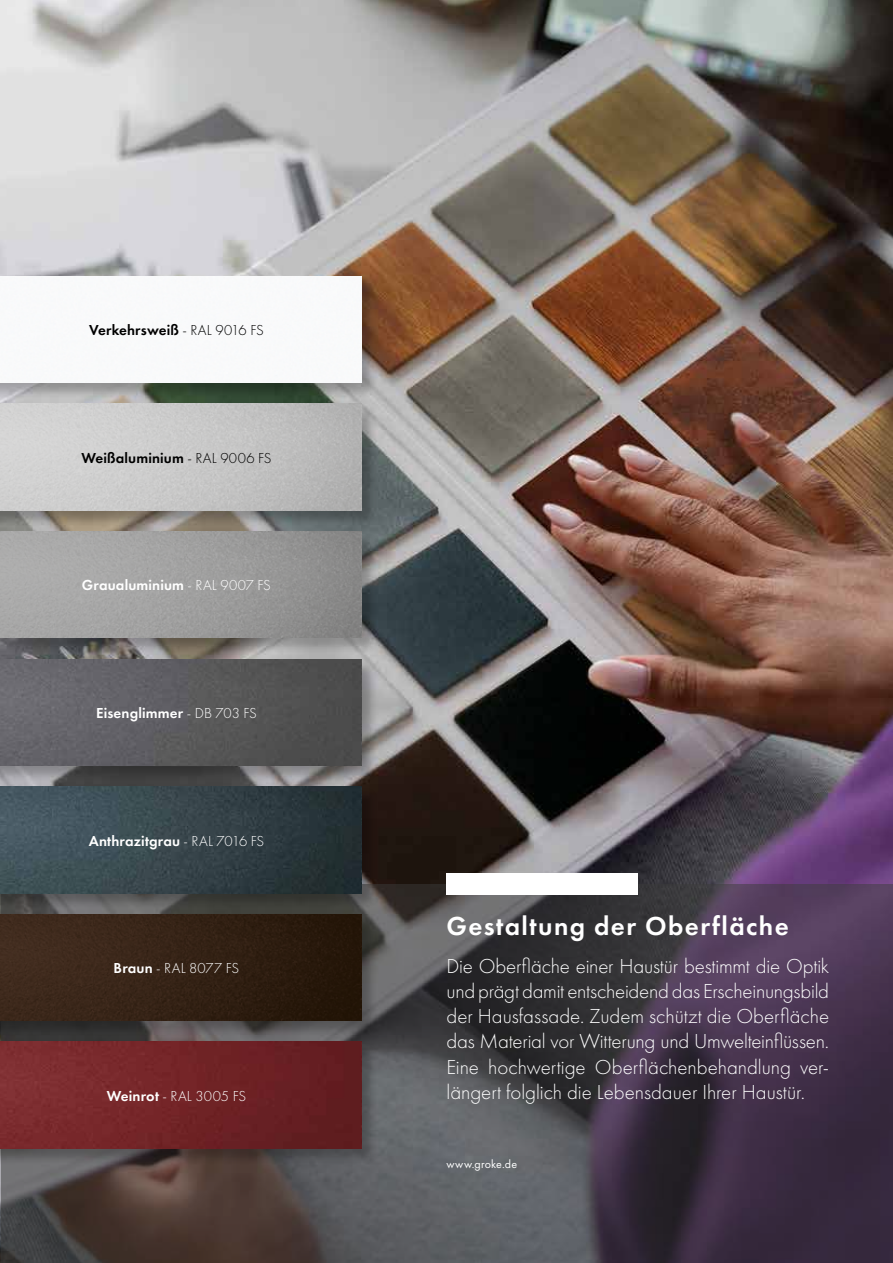
<style>
.page{position:relative;width:893px;height:1263px;background:#fff}
.page>*{position:absolute;margin:0;border:0;box-sizing:border-box;transform-origin:0 0}
.t1{font:600 27px "Futura PT";letter-spacing:.05em;color:#fff}
.t2{font:300 21px/25.2px "Futura PT";color:#fff;text-align:justify}
.t3{font:600 15px "Futura PT";letter-spacing:.01em;color:#fff}
.t4{font:600 15px "Futura PT";letter-spacing:.01em;color:#000}
.t5{font:300 15px "Futura PT";letter-spacing:.01em;color:#fff}
.t6{font:12px "Futura PT";letter-spacing:.015em;color:#fff}
.s1{font-weight:300}
.s2{font-weight:600}
</style>
<div class="page">
<img style="left:0;top:0;width:893px;height:1263px">
<svg style="left:2px;top:884px;width:891px;height:379px"></svg>
<div style="left:0;top:277px;width:378px;height:122px;background:#000;opacity:.25"></div>
<img style="left:0;top:276px;width:361px;height:107px">
<div style="left:0;top:404px;width:378px;height:123px;background:#000;opacity:.25"></div>
<img style="left:0;top:404px;width:361px;height:106px">
<div style="left:0;top:532px;width:378px;height:122px;background:#000;opacity:.25"></div>
<img style="left:0;top:531px;width:361px;height:107px">
<div style="left:0;top:659px;width:378px;height:123px;background:#000;opacity:.25"></div>
<img style="left:0;top:659px;width:361px;height:106px">
<div style="left:0;top:787px;width:378px;height:122px;background:#000;opacity:.25"></div>
<img style="left:0;top:787px;width:361px;height:106px">
<div style="left:0;top:914px;width:378px;height:123px;background:#000;opacity:.25"></div>
<img style="left:0;top:914px;width:361px;height:106px">
<div style="left:0;top:1042px;width:378px;height:123px;background:#000;opacity:.25"></div>
<img style="left:0;top:1042px;width:361px;height:106px">
<div style="left:446px;top:873px;width:192px;height:22px;background:#fff"></div>
<p class="t4" style="left:89px;top:321px;width:176px">Verkehrsweiß <span class="s1">- RAL 9016 FS</span></p>
<p class="t4" style="left:81px;top:448px;width:192px">Weißaluminium <span class="s1">- RAL 9006 FS</span></p>
<p class="t3" style="left:82px;top:576px;width:191px">Graualuminium <span class="s1">- RAL 9007 FS</span></p>
<p class="t3" style="left:96px;top:704px;width:162px">Eisenglimmer <span class="s1">- DB 703 FS</span></p>
<p class="t3" style="left:89px;top:831px;width:177px">Anthrazitgrau <span class="s1">- RAL 7016 FS</span></p>
<p class="t5" style="left:114px;top:960px;width:127px"><span class="s2">Braun</span> - RAL 8077 FS</p>
<p class="t5" style="left:107px;top:1087px;width:141px"><span class="s2">Weinrot</span> - RAL 3005 FS</p>
<p class="t1" style="left:446px;top:909px;width:344px">Gestaltung der Oberfläche</p>
<p class="t2" style="left:446px;top:953px;width:384px">Die Oberfläche einer Haustür bestimmt die Optik und prägt damit entscheidend das Erscheinungsbild der Hausfassade. Zudem schützt die Oberfläche das Material vor Witterung und Umwelteinflüssen.<br>Eine hochwertige Oberflächenbehandlung ver&shy;längert folglich die Lebensdauer Ihrer Haustür.</p>
<p class="t6" style="left:446px;top:1156px;width:72px">www.groke.de</p>
</div>
